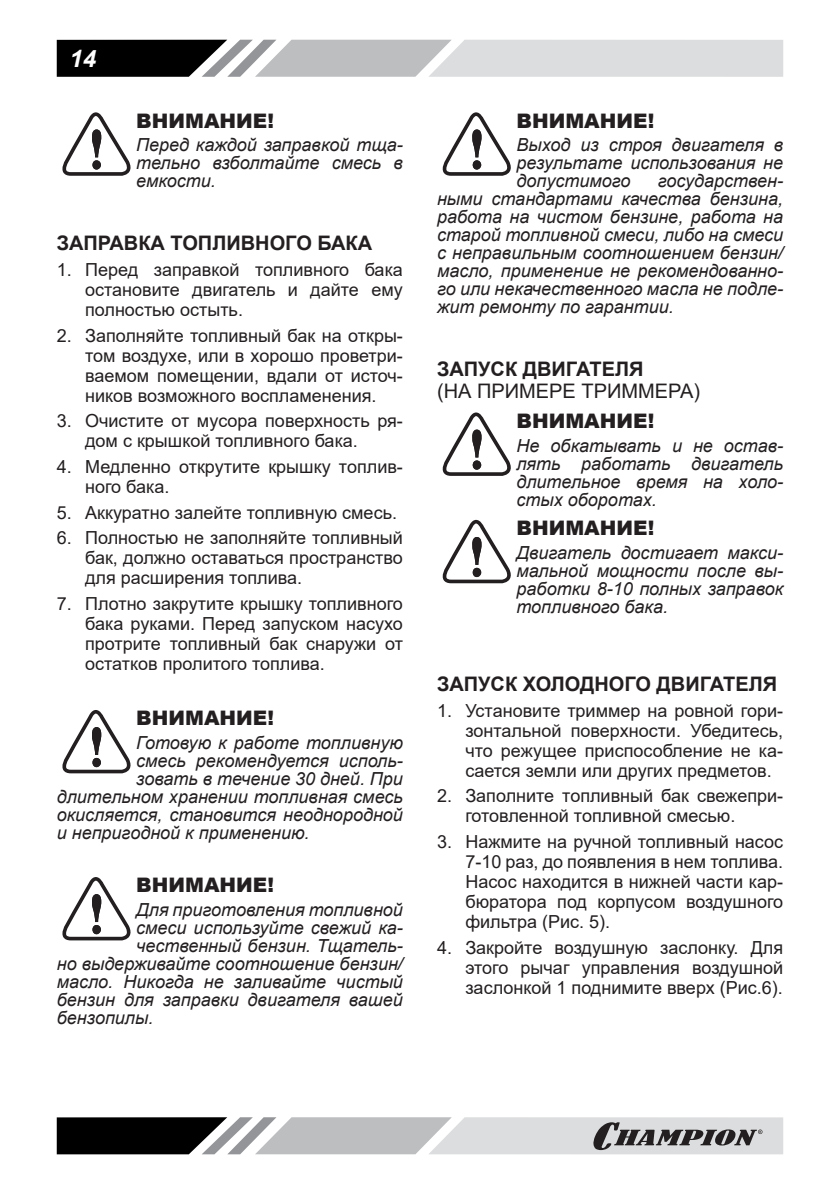
<style>
.page{position:relative;width:840px;height:1191px;background:#fff}
.page>*{position:absolute;margin:0;border:0;box-sizing:border-box;transform-origin:0 0}
.t1{font:italic 700 24px "Arial";color:#fff}
.t2{font:700 20px "Arial";color:#231f20}
.t3{font:900 20px "Arial";color:#231f20}
.t4{font:20px "Arial";color:#231f20}
.t5{font:18px/20px "Arial";color:#231f20;text-align:justify}
.t6{font:italic 18px/18px "Arial";color:#231f20;text-align:justify}
</style>
<div class="page">
<svg style="left:57px;top:40px;width:725px;height:37px;background:#a7a8a9"></svg>
<svg style="left:57px;top:1117px;width:725px;height:37px;background:#9c9c9d"></svg>
<svg style="left:62px;top:112px;width:69px;height:64px"></svg>
<svg style="left:62px;top:710px;width:69px;height:63px"></svg>
<svg style="left:62px;top:877px;width:69px;height:63px"></svg>
<svg style="left:442px;top:112px;width:69px;height:64px"></svg>
<svg style="left:442px;top:412px;width:69px;height:64px"></svg>
<svg style="left:442px;top:520px;width:69px;height:63px"></svg>
<h1 class="t1" style="left:70px;top:44px;width:28px">14</h1>
<p class="t3" style="left:136px;top:106px;width:139px">ВНИМАНИЕ!</p>
<p class="t6" style="left:136px;top:136px;width:268px">Перед каждой заправкой тща&shy;тельно взболтайте смесь в емкости.</p>
<p class="t2" style="left:57px;top:229px;width:317px">ЗАПРАВКА ТОПЛИВНОГО БАКА</p>
<p class="t5" style="left:85px;top:259px;width:319px;text-indent:-28px">1. Перед заправкой топливного бака остановите двигатель и дайте ему полностью остыть.</p>
<p class="t5" style="left:85px;top:325px;width:319px;text-indent:-28px">2. Заполняйте топливный бак на откры&shy;том воздухе, или в хорошо проветри&shy;ваемом помещении, вдали от источ&shy;ников возможного воспламенения.</p>
<p class="t5" style="left:85px;top:411px;width:319px;text-indent:-28px">3. Очистите от мусора поверхность ря&shy;дом с крышкой топливного бака.</p>
<p class="t5" style="left:85px;top:456px;width:319px;text-indent:-28px">4. Медленно открутите крышку топлив&shy;ного бака.</p>
<p class="t5" style="left:57px;top:502px;width:341px">5. Аккуратно залейте топливную смесь.</p>
<p class="t5" style="left:85px;top:528px;width:319px;text-indent:-28px">6. Полностью не заполняйте топливный бак, должно оставаться пространство для расширения топлива.</p>
<p class="t5" style="left:85px;top:593px;width:319px;text-indent:-28px">7. Плотно закрутите крышку топливного бака руками. Перед запуском насухо протрите топливный бак снаружи от остатков пролитого топлива.</p>
<p class="t3" style="left:136px;top:703px;width:139px">ВНИМАНИЕ!</p>
<p class="t6" style="left:136px;top:734px;width:268px">Готовую к работе топливную</p>
<p class="t6" style="left:136px;top:752px;width:268px">смесь рекомендуется исполь-</p>
<p class="t6" style="left:136px;top:770px;width:268px">зовать в течение 30 дней. При</p>
<p class="t6" style="left:57px;top:788px;width:347px">длительном хранении топливная смесь</p>
<p class="t6" style="left:57px;top:806px;width:347px">окисляется, становится неоднородной</p>
<p class="t6" style="left:57px;top:824px;width:254px">и непригодной к применению.</p>
<p class="t3" style="left:136px;top:870px;width:139px">ВНИМАНИЕ!</p>
<p class="t6" style="left:136px;top:901px;width:268px">Для приготовления топливной</p>
<p class="t6" style="left:136px;top:919px;width:268px">смеси используйте свежий ка-</p>
<p class="t6" style="left:136px;top:937px;width:268px">чественный бензин. Тщатель-</p>
<p class="t6" style="left:57px;top:955px;width:347px">но выдерживайте соотношение бензин/</p>
<p class="t6" style="left:57px;top:973px;width:347px">масло. Никогда не заливайте чистый</p>
<p class="t6" style="left:57px;top:991px;width:347px">бензин для заправки двигателя вашей</p>
<p class="t6" style="left:57px;top:1009px;width:98px">бензопилы.</p>
<p class="t3" style="left:516px;top:106px;width:139px">ВНИМАНИЕ!</p>
<p class="t6" style="left:516px;top:136px;width:268px">Выход из строя двигателя в результате использования не допустимого</p>
<p class="t6" style="left:437px;top:172px;width:347px;text-indent:220px">государствен&shy;ными стандартами качества бензина, работа на чистом бензине, работа на старой топливной смеси, либо на смеси с неправильным соотношением бензин/ масло, применение не рекомендованно&shy;го или некачественного масла не подле&shy;жит ремонту по гарантии.</p>
<p class="t2" style="left:437px;top:355px;width:208px">ЗАПУСК ДВИГАТЕЛЯ</p>
<p class="t4" style="left:437px;top:377px;width:264px">(НА ПРИМЕРЕ ТРИММЕРА)</p>
<p class="t3" style="left:516px;top:406px;width:139px">ВНИМАНИЕ!</p>
<p class="t6" style="left:516px;top:436px;width:268px">Не обкатывать и не остав&shy;лять работать двигатель длительное время на холо&shy;стых оборотах.</p>
<p class="t3" style="left:516px;top:513px;width:139px">ВНИМАНИЕ!</p>
<p class="t6" style="left:516px;top:544px;width:268px">Двигатель достигает макси&shy;мальной мощности после вы&shy;работки 8-10 полных заправок топливного бака.</p>
<p class="t2" style="left:437px;top:670px;width:341px">ЗАПУСК ХОЛОДНОГО ДВИГАТЕЛЯ</p>
<p class="t5" style="left:465px;top:700px;width:319px;text-indent:-28px">1. Установите триммер на ровной гори&shy;зонтальной поверхности. Убедитесь, что режущее приспособление не ка&shy;сается земли или других предметов.</p>
<p class="t5" style="left:465px;top:786px;width:319px;text-indent:-28px">2. Заполните топливный бак свежепри&shy;готовленной топливной смесью.</p>
<p class="t5" style="left:465px;top:831px;width:319px;text-indent:-28px">3. Нажмите на ручной топливный насос 7-10 раз, до появления в нем топлива.<br>Насос находится в нижней части кар&shy;бюратора под корпусом воздушного фильтра (Рис. 5).</p>
<p class="t5" style="left:465px;top:937px;width:319px;text-indent:-28px">4. Закройте воздушную заслонку. Для этого рычаг управления воздушной заслонкой 1 поднимите вверх (Рис.6).</p>
</div>
